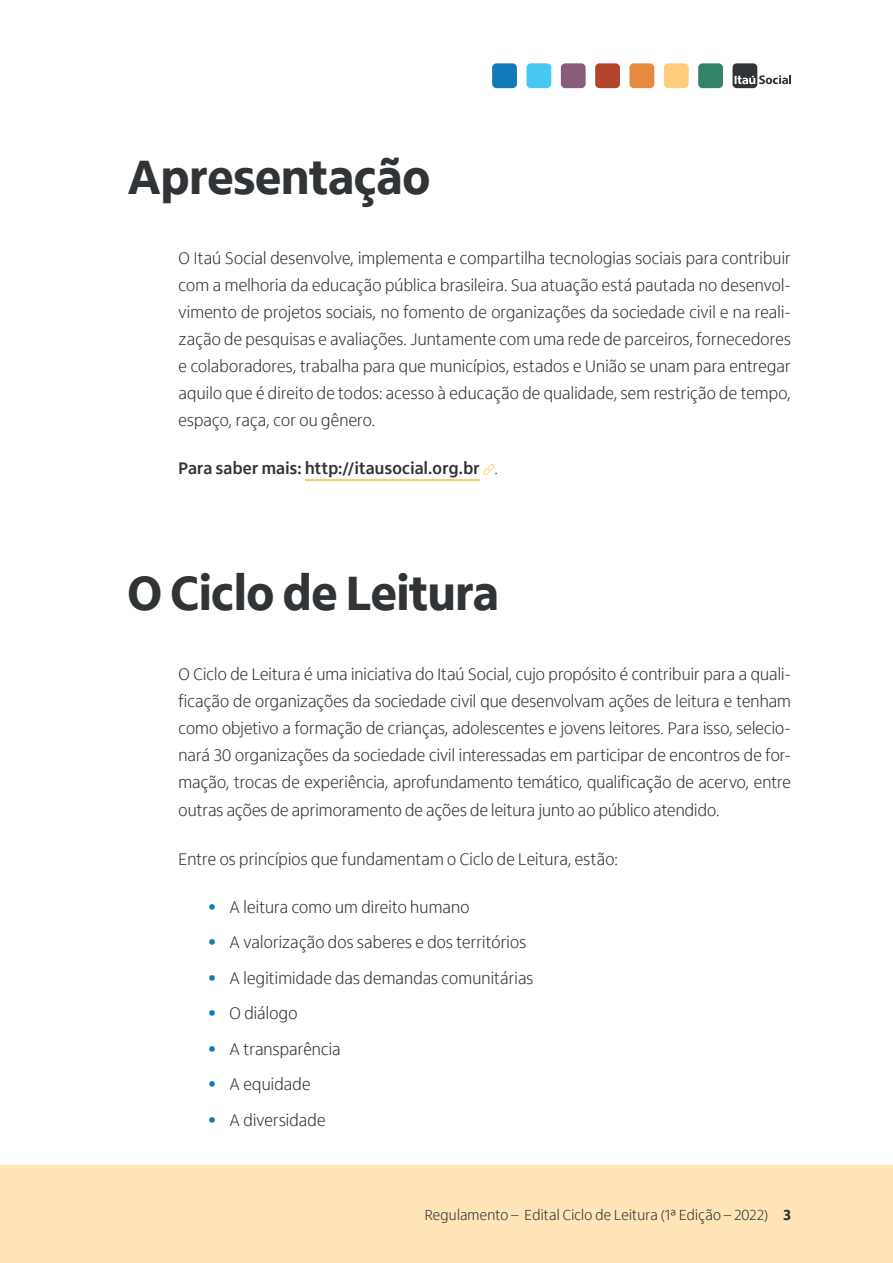
<style>
.page{position:relative;width:893px;height:1263px;background:#fff}
.page>*{position:absolute;margin:0;border:0;box-sizing:border-box;transform-origin:0 0}
.t1{font:800 49.5px "Itau Display";letter-spacing:-.005em;color:#313436}
.t2{font:300 17.25px/27px "Itau Display";letter-spacing:.01em;color:#313436;text-align:justify}
.t3{font:700 17.25px "Itau Display";letter-spacing:.015em;color:#313436}
.t4{font:300 15px "Itau Display";letter-spacing:.015em;color:#313436}
.s1{font-weight:300}
.s2{font-weight:800;font-size:21px;color:#117aba}
.s3{font-weight:800}
</style>
<div class="page">
<hr style="left:305px;top:479px;width:175px;height:2px;background:#ffcc79">
<svg style="left:483px;top:464px;width:11px;height:11px"></svg>
<div style="left:0;top:1165px;width:893px;height:98px;background:#ffe4b8"></div>
<svg style="left:732px;top:63px;width:59px;height:25px"></svg>
<div style="left:698px;top:63px;width:25px;height:25px;background:#328369;border-radius:4px"></div>
<div style="left:664px;top:63px;width:25px;height:25px;background:#ffcc79;border-radius:4px"></div>
<div style="left:629px;top:63px;width:25px;height:25px;background:#e58a3f;border-radius:4px"></div>
<div style="left:595px;top:63px;width:25px;height:25px;background:#b5442d;border-radius:4px"></div>
<div style="left:561px;top:63px;width:25px;height:25px;background:#8a5c7c;border-radius:4px"></div>
<div style="left:526px;top:63px;width:25px;height:25px;background:#47c8f2;border-radius:4px"></div>
<div style="left:492px;top:63px;width:25px;height:25px;background:#117aba;border-radius:4px"></div>
<h1 class="t1" style="left:128px;top:149px;width:304px">Apresentação</h1>
<p class="t2" style="left:178px;top:245px;width:614px">O Itaú Social desenvolve, implementa e compartilha tecnologias sociais para contribuir com a melhoria da educação pública brasileira. Sua atuação está pautada no desenvol&shy;vimento de projetos sociais, no fomento de organizações da sociedade civil e na reali&shy;zação de pesquisas e avaliações. Juntamente com uma rede de parceiros, fornecedores e colaboradores, trabalha para que municípios, estados e União se unam para entregar aquilo que é direito de todos: acesso à educação de qualidade, sem restrição de tempo, espaço, raça, cor ou gênero.</p>
<p class="t3" style="left:178px;top:458px;width:321px">Para saber mais: http://itausocial.org.br <span class="s1">.</span></p>
<h1 class="t1" style="left:128px;top:564px;width:373px">O Ciclo de Leitura</h1>
<p class="t2" style="left:178px;top:660px;width:614px">O Ciclo de Leitura é uma iniciativa do Itaú Social, cujo propósito é contribuir para a quali&shy;ficação de organizações da sociedade civil que desenvolvam ações de leitura e tenham como objetivo a formação de crianças, adolescentes e jovens leitores. Para isso, selecio&shy;nará 30 organizações da sociedade civil interessadas em participar de encontros de for&shy;mação, trocas de experiência, aprofundamento temático, qualificação de acervo, entre</p>
<p class="t2" style="left:179px;top:797px;width:542px">outras ações de aprimoramento de ações de leitura junto ao público atendido.</p>
<p class="t2" style="left:178px;top:845px;width:441px">Entre os princípios que fundamentam o Ciclo de Leitura, estão:</p>
<p class="t2" style="left:208px;top:894px;width:263px"><span class="s2">•</span> A leitura como um direito humano</p>
<p class="t2" style="left:208px;top:929px;width:319px"><span class="s2">•</span> A valorização dos saberes e dos territórios</p>
<p class="t2" style="left:208px;top:965px;width:327px"><span class="s2">•</span> A legitimidade das demandas comunitárias</p>
<p class="t2" style="left:208px;top:1000px;width:91px"><span class="s2">•</span> O diálogo</p>
<p class="t2" style="left:208px;top:1036px;width:134px"><span class="s2">•</span> A transparência</p>
<p class="t2" style="left:208px;top:1071px;width:104px"><span class="s2">•</span> A equidade</p>
<p class="t2" style="left:208px;top:1107px;width:119px"><span class="s2">•</span> A diversidade</p>
<p class="t4" style="left:425px;top:1206px;width:368px">Regulamento – Edital Ciclo de Leitura (1ª Edição – 2022) <span class="s3">3</span></p>
</div>
